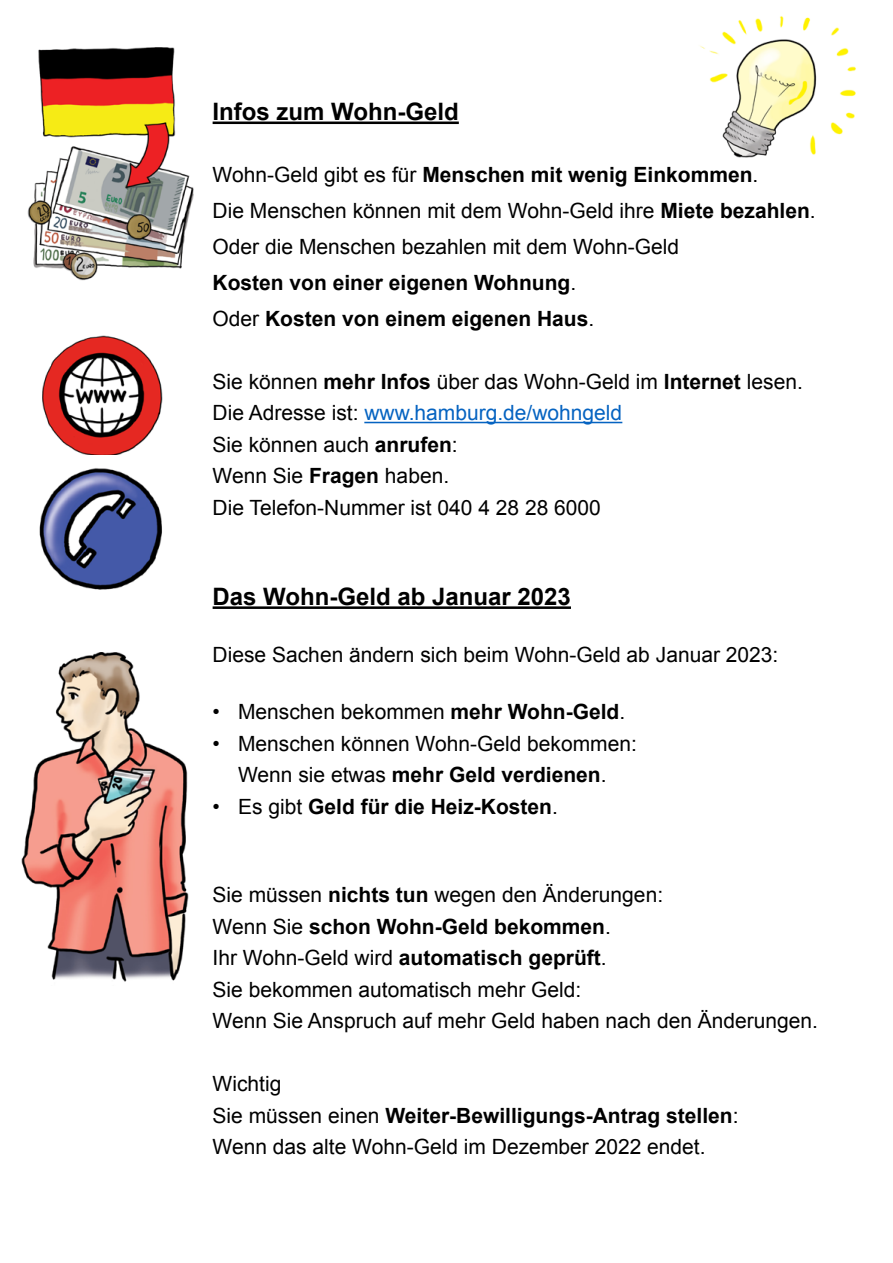
<style>
.page{position:relative;width:893px;height:1263px;background:#fff}
.page>*{position:absolute;margin:0;border:0;box-sizing:border-box;transform-origin:0 0}
.LS_Groß_Überschrift{font:700 24px "Arial";color:#000}
.LS_Standard{font:21px/31.5px "Arial";color:#000}
.LS_Standard-2{font:700 21px "Arial";color:#000}
.LS_Standard-3{font:21px "Arial";color:#0563c1}
.s1{font-weight:400}
.s2{font-weight:700}
.s3{color:#000}
</style>
<div class="page">
<img style="left:700px;top:16px;width:156px;height:142px">
<hr style="left:213px;top:122px;width:246px;height:2px;background:#000">
<hr style="left:364px;top:422px;width:258px;height:1px;background:#0563c1">
<hr style="left:213px;top:606px;width:358px;height:3px;background:#000">
<img style="left:27px;top:47px;width:167px;height:234px">
<img style="left:42px;top:335px;width:121px;height:120px">
<img style="left:39px;top:468px;width:123px;height:122px">
<img style="left:21px;top:653px;width:168px;height:329px">
<p class="LS_Groß_Überschrift" style="left:213px;top:96px;width:248px">Infos zum Wohn-Geld</p>
<p class="LS_Standard-2" style="left:213px;top:161px;width:547px"><span class="s1">Wohn-Geld gibt es für</span> Menschen mit wenig Einkommen<span class="s1">.</span></p>
<p class="LS_Standard" style="left:213px;top:194px;width:605px">Die Menschen können mit dem Wohn-Geld ihre <span class="s2">Miete bezahlen</span>.</p>
<p class="LS_Standard" style="left:213px;top:228px;width:468px;line-height:36px">Oder die Menschen bezahlen mit dem Wohn-Geld<br><span class="s2">Kosten von einer eigenen Wohnung</span>.</p>
<p class="LS_Standard-2" style="left:213px;top:305px;width:383px"><span class="s1">Oder</span> Kosten von einem eigenen Haus<span class="s1">.</span></p>
<p class="LS_Standard" style="left:213px;top:365px;width:592px">Sie können <span class="s2">mehr Infos</span> über das Wohn-Geld im <span class="s2">Internet</span> lesen.</p>
<p class="LS_Standard-3" style="left:213px;top:398px;width:411px"><span class="s3">Die Adresse ist:</span> www.hamburg.de/wohngeld</p>
<p class="LS_Standard" style="left:213px;top:428px;width:247px">Sie können auch <span class="s2">anrufen</span>:<br>Wenn Sie <span class="s2">Fragen</span> haben.</p>
<p class="LS_Standard" style="left:213px;top:491px;width:390px">Die Telefon-Nummer ist 040 4 28 28 6000</p>
<p class="LS_Groß_Überschrift" style="left:213px;top:581px;width:360px">Das Wohn-Geld ab Januar 2023</p>
<p class="LS_Standard" style="left:213px;top:639px;width:567px">Diese Sachen ändern sich beim Wohn-Geld ab Januar 2023:</p>
<p class="LS_Standard" style="left:213px;top:696px;width:414px">• Menschen bekommen <span class="s2">mehr Wohn-Geld</span>.</p>
<p class="LS_Standard" style="left:213px;top:727px;width:426px;text-align:center">• Menschen können Wohn-Geld bekommen:<br>Wenn sie etwas <span class="s2">mehr Geld verdienen</span>.</p>
<p class="LS_Standard-2" style="left:213px;top:792px;width:347px"><span class="s1">• Es gibt</span> Geld für die Heiz-Kosten<span class="s1">.</span></p>
<p class="LS_Standard" style="left:213px;top:879px;width:452px">Sie müssen <span class="s2">nichts tun</span> wegen den Änderungen:<br>Wenn Sie <span class="s2">schon Wohn-Geld bekommen</span>.</p>
<p class="LS_Standard-2" style="left:213px;top:944px;width:396px"><span class="s1">Ihr Wohn-Geld wird</span> automatisch geprüft<span class="s1">.</span></p>
<p class="LS_Standard" style="left:213px;top:973px;width:607px">Sie bekommen automatisch mehr Geld:<br>Wenn Sie Anspruch auf mehr Geld haben nach den Änderungen.</p>
<p class="LS_Standard" style="left:213px;top:1068px;width:70px">Wichtig</p>
<p class="LS_Standard" style="left:213px;top:1099px;width:527px">Sie müssen einen <span class="s2">Weiter-Bewilligungs-Antrag stellen</span>:<br>Wenn das alte Wohn-Geld im Dezember 2022 endet.</p>
</div>
